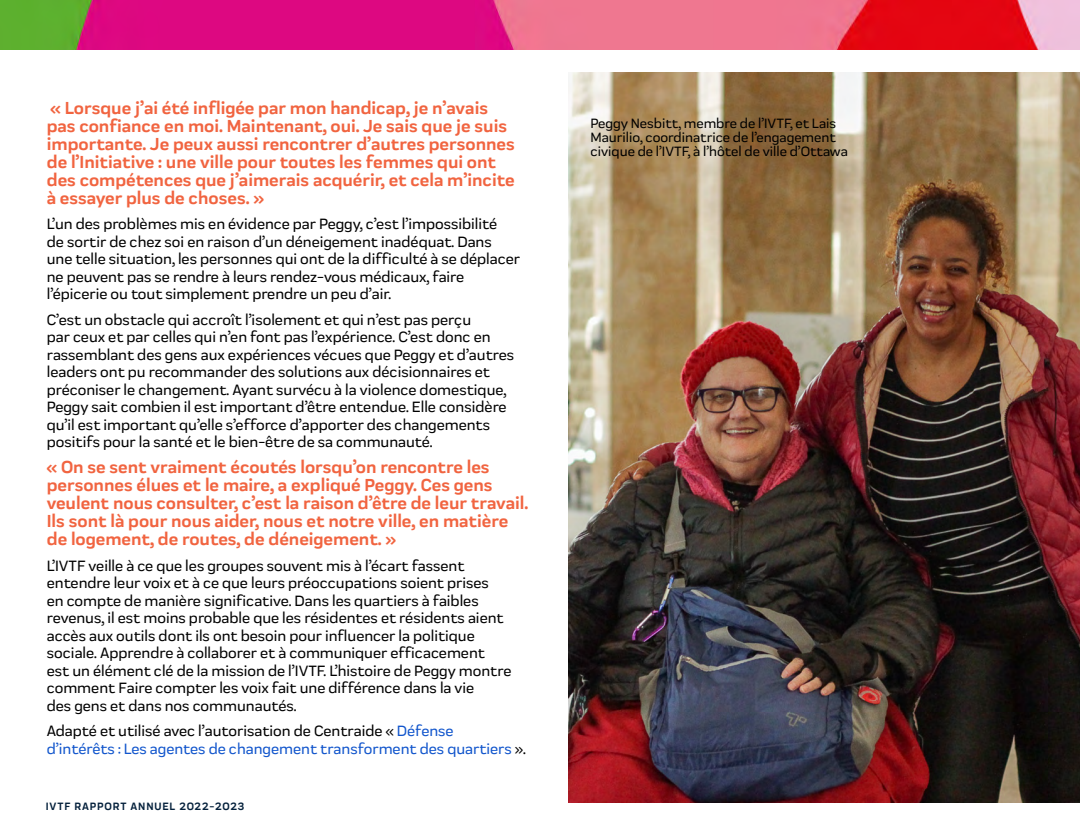
<style>
.page{position:relative;width:1080px;height:828px;background:#fff}
.page>*{position:absolute;margin:0;border:0;box-sizing:border-box;transform-origin:0 0}
.t1{font:700 18px/18px "Praktika";color:#f16440}
.t2{font:500 15.5px/17.5px "Praktika";color:#000}
.t3{font:500 15.5px/17.5px "Praktika";color:#15c}
.t4{font:500 14px/14px "Praktika";color:#000}
.t5{font:700 11px "Praktika";letter-spacing:.08em;color:#05213c}
.s1{color:#000}
</style>
<div class="page">
<img style="left:0;top:0;width:1080px;height:50px">
<img style="left:568px;top:72px;width:512px;height:731px">
<p class="t1" style="left:47px;top:97px;width:469px">« Lorsque j’ai été infligée par mon handicap, je n’avais pas confiance en moi. Maintenant, oui. Je sais que je suis importante. Je peux aussi rencontrer d’autres personnes de l’Initiative : une ville pour toutes les femmes qui ont des compétences que j’aimerais acquérir, et cela m’incite à essayer plus de choses. »</p>
<p class="t2" style="left:47px;top:214px;width:475px">L’un des problèmes mis en évidence par Peggy, c’est l’impossibilité<br>de sortir de chez soi en raison d’un déneigement inadéquat. Dans une telle situation, les personnes qui ont de la difficulté à se déplacer ne peuvent pas se rendre à leurs rendez-vous médicaux, faire l’épicerie ou tout simplement prendre un peu d’air.</p>
<p class="t2" style="left:47px;top:310px;width:469px">C’est un obstacle qui accroît l’isolement et qui n’est pas perçu<br>par ceux et par celles qui n’en font pas l’expérience. C’est donc en rassemblant des gens aux expériences vécues que Peggy et d’autres leaders ont pu recommander des solutions aux décisionnaires et préconiser le changement. Ayant survécu à la violence domestique, Peggy sait combien il est important d’être entendue. Elle considère qu’il est important qu’elle s’efforce d’apporter des changements positifs pour la santé et le bien-être de sa communauté.</p>
<p class="t1" style="left:47px;top:457px;width:483px">« On se sent vraiment écoutés lorsqu’on rencontre les personnes élues et le maire, a expliqué Peggy. Ces gens veulent nous consulter, c’est la raison d’être de leur travail.<br>Ils sont là pour nous aider, nous et notre ville, en matière de logement, de routes, de déneigement. »</p>
<p class="t2" style="left:47px;top:556px;width:466px">L’IVTF veille à ce que les groupes souvent mis à l’écart fassent entendre leur voix et à ce que leurs préoccupations soient prises<br>en compte de manière significative. Dans les quartiers à faibles revenus, il est moins probable que les résidentes et résidents aient accès aux outils dont ils ont besoin pour influencer la politique sociale. Apprendre à collaborer et à communiquer efficacement est un élément clé de la mission de l’IVTF. L’histoire de Peggy montre comment Faire compter les voix fait une différence dans la vie<br>des gens et dans nos communautés.</p>
<p class="t3" style="left:47px;top:721px;width:481px"><span class="s1">Adapté et utilisé avec l’autorisation de Centraide «</span> Défense<br>d’intérêts : Les agentes de changement transforment des quartiers <span class="s1">».</span></p>
<p class="t5" style="left:46px;top:798px;width:200px">IVTF RAPPORT ANNUEL 2022-2023</p>
<p class="t4" style="left:590px;top:115px;width:259px">Peggy Nesbitt, membre de l’IVTF, et Lais<br>Maurilio, coordinatrice de l’engagement civique de l’IVTF, à l’hôtel de ville d’Ottawa</p>
</div>
